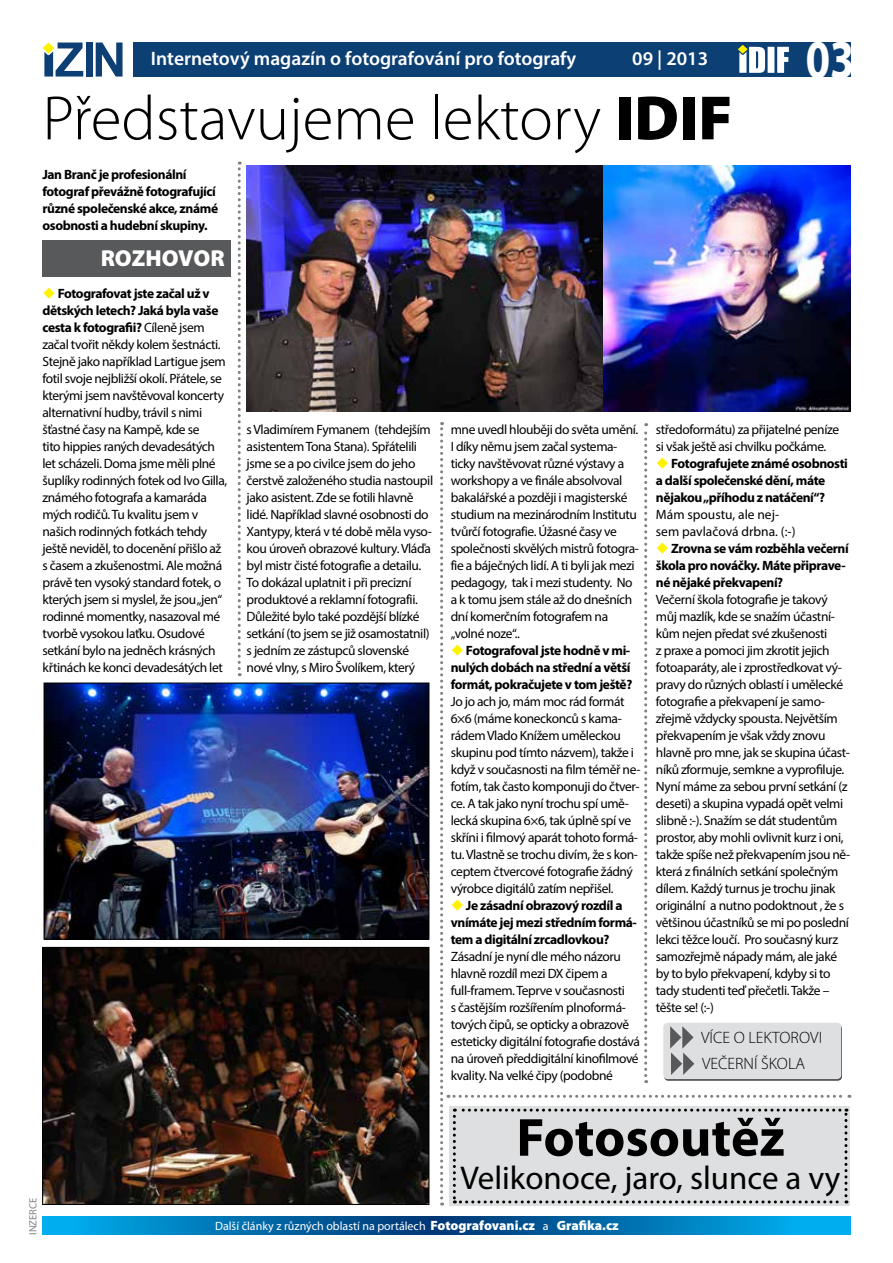
<style>
.page{position:relative;width:893px;height:1263px;background:#fff}
.page>*{position:absolute;margin:0;border:0;box-sizing:border-box;transform-origin:0 0}
.t1{font:300 63.15px "Myriad Pro";color:#000}
.t2{font:700 54.9px "Myriad Pro";color:#fff;scale:.8 1}
.t3{font:700 54px "Myriad Pro";color:#000}
.t4{font:33px "Myriad Pro";color:#000}
.t5{font:900 23.1px "Myriad Pro";color:#fff}
.t6{font:600 19.5px "Myriad Pro";color:#fff}
.t7{font:300 16.5px/26.4px "Myriad Pro";color:#000}
.t8{font:13.5px/17px "Myriad Pro";letter-spacing:-.03em;color:#000}
.t9{font:700 13.5px/17px "Myriad Pro";letter-spacing:-.03em;color:#000}
.t10{font:13.5px/17px "Myriad Pro";color:#000}
.t11{font:900 13.5px "Myriad Pro";color:#fff}
.t12{font:12px "Myriad Pro";color:#fff}
.t13{font:10.5px "Myriad Pro";color:#808285}
.s1{font-weight:900}
.s2{color:#fef200}
.s3{font-weight:700}
</style>
<div class="page">
<img style="left:247px;top:166px;width:357px;height:245px">
<svg style="left:238px;top:162px;width:3px;height:514px"></svg>
<div style="left:133px;top:43px;width:717px;height:34px;background:#0c3f74"></div>
<svg style="left:738px;top:45px;width:51px;height:28px"></svg>
<div style="left:86px;top:43px;width:7px;height:34px;background:#0c3f74"></div>
<svg style="left:96px;top:43px;width:27px;height:34px"></svg>
<svg style="left:43px;top:43px;width:40px;height:34px"></svg>
<svg style="left:43px;top:1216px;width:807px;height:18px;background:#0074b3"></svg>
<div style="left:43px;top:240px;width:188px;height:36px;background:#58595b"></div>
<img style="left:604px;top:165px;width:246px;height:246px">
<img style="left:46px;top:684px;width:381px;height:254px">
<div style="left:44px;top:682px;width:385px;height:258px;border:1px solid #000"></div>
<img style="left:44px;top:949px;width:383px;height:254px">
<div style="left:42px;top:947px;width:387px;height:258px;border:1px solid #000"></div>
<svg style="left:440px;top:422px;width:410px;height:783px"></svg>
<h3 class="t6" style="left:151px;top:46px;width:427px">Internetový magazín o fotografování pro fotografy</h3>
<h3 class="t6" style="left:632px;top:46px;width:77px">09 | 2013</h3>
<h2 class="t2" style="left:806px;top:23px;width:63px">03</h2>
<h1 class="t1" style="left:43px;top:80px;width:692px">Představujeme lektory <span class="s1">IDIF</span></h1>
<p class="t9" style="left:43px;top:165px;width:177px">Jan Branč je profesionální fotograf převážně fotografující různé společenské akce, známé osobnosti a hudební skupiny.</p>
<h3 class="t5" style="left:101px;top:243px;width:126px">ROZHOVOR</h3>
<p class="t8" style="left:43px;top:284px;width:186px"><span class="s2">◆</span> <span class="s3">Fotografovat jste začal už v dětských letech? Jaká byla vaše cesta k fotografii?</span> Cíleně jsem začal tvořit někdy kolem šestnácti.<br>Stejně jako například Lartigue jsem fotil svoje nejbližší okolí. Přátele, se kterými jsem navštěvoval koncerty alternativní hudby, trávil s nimi šťastné časy na Kampě, kde se<br>tito hippies raných devadesátých let scházeli. Doma jsme měli plné šuplíky rodinných fotek od Ivo Gilla, známého fotografa a kamaráda mých rodičů. Tu kvalitu jsem v našich rodinných fotkách tehdy ještě neviděl, to docenění přišlo až s časem a zkušenostmi. Ale možná právě ten vysoký standard fotek, o kterých jsem si myslel, že jsou „jen“ rodinné momentky, nasazoval mé tvorbě vysokou laťku. Osudové setkání bylo na jedněch krásných křtinách ke konci devadesátých let</p>
<p class="t8" style="left:247px;top:421px;width:188px">s Vladimírem Fymanem (tehdejším asistentem Tona Stana). Spřátelili jsme se a po civilce jsem do jeho čerstvě založeného studia nastoupil jako asistent. Zde se fotili hlavně lidé. Například slavné osobnosti do Xantypy, která v té době měla vyso&shy;kou úroveň obrazové kultury. Vláďa byl mistr čisté fotografie a detailu.<br>To dokázal uplatnit i při precizní produktové a reklamní fotografii.<br>Důležité bylo také pozdější blízké setkání (to jsem se již osamostatnil) s jedním ze zástupců slovenské nové vlny, s Miro Švolíkem, který</p>
<p class="t8" style="left:451px;top:421px;width:190px">mne uvedl hlouběji do světa umění.<br>I díky němu jsem začal systema&shy;ticky navštěvovat různé výstavy a workshopy a ve finále absolvoval bakalářské a později i magisterské studium na mezinárodním Institutu tvůrčí fotografie. Úžasné časy ve společnosti skvělých mistrů fotogra&shy;fie a báječných lidí. A ti byli jak mezi pedagogy, tak i mezi studenty. No a k tomu jsem stále až do dnešních dní komerčním fotografem na „volné noze“..</p>
<p class="t9" style="left:451px;top:641px;width:183px"><span class="s2">◆</span> Fotografoval jste hodně v mi&shy;nulých dobách na střední a větší formát, pokračujete v tom ještě?</p>
<p class="t8" style="left:451px;top:693px;width:191px">Jo jo ach jo, mám moc rád formát 6×6 (máme koneckonců s kama&shy;rádem Vlado Knížem uměleckou skupinu pod tímto názvem), takže i když v současnosti na film téměř ne&shy;fotím, tak často komponuji do čtver&shy;ce. A tak jako nyní trochu spí umě&shy;lecká skupina 6×6, tak úplně spí ve skříni i filmový aparát tohoto formá&shy;tu. Vlastně se trochu divím, že s kon&shy;ceptem čtvercové fotografie žádný výrobce digitálů zatím nepřišel.</p>
<p class="t9" style="left:451px;top:897px;width:188px"><span class="s2">◆</span> Je zásadní obrazový rozdíl a vnímáte jej mezi středním formá&shy;tem a digitální zrcadlovkou?</p>
<p class="t8" style="left:451px;top:948px;width:191px">Zásadní je nyní dle mého názoru hlavně rozdíl mezi DX čipem a full-framem. Teprve v současnosti<br>s častějším rozšířením plnoformá&shy;tových čipů, se opticky a obrazově esteticky digitální fotografie dostává na úroveň předdigitální kinofilmové kvality. Na velké čipy (podobné</p>
<p class="t8" style="left:656px;top:420px;width:185px">středoformátu) za přijatelné peníze si však ještě asi chvilku počkáme.</p>
<p class="t9" style="left:656px;top:454px;width:193px"><span class="s2">◆</span> Fotografujete známé osobnosti a další společenské dění, máte nějakou „příhodu z natáčení“?</p>
<p class="t10" style="left:656px;top:506px;width:141px">Mám spoustu, ale nej&shy;sem pavlačová drbna. (:-)</p>
<p class="t9" style="left:656px;top:539px;width:194px"><span class="s2">◆</span> Zrovna se vám rozběhla večerní škola pro nováčky. Máte připrave&shy;né nějaké překvapení?</p>
<p class="t8" style="left:656px;top:591px;width:196px">Večerní škola fotografie je takový můj mazlík, kde se snažím účastní&shy;kům nejen předat své zkušenosti<br>z praxe a pomoci jim zkrotit jejich fotoaparáty, ale i zprostředkovat vý&shy;pravy do různých oblastí i umělecké fotografie a překvapení je samo&shy;zřejmě vždycky spousta. Největším překvapením je však vždy znovu hlavně pro mne, jak se skupina účast&shy;níků zformuje, semkne a vyprofiluje.<br>Nyní máme za sebou první setkání (z deseti) a skupina vypadá opět velmi slibně :-). Snažím se dát studentům prostor, aby mohli ovlivnit kurz i oni, takže spíše než překvapením jsou ně&shy;která z finálních setkání společným dílem. Každý turnus je trochu jinak originální a nutno podoktnout , že s většinou účastníků se mi po poslední lekci těžce loučí. Pro současný kurz samozřejmě nápady mám, ale jaké by to bylo překvapení, kdyby si to tady studenti teď přečetli. Takže – těšte se! (:-)</p>
<p class="t7" style="left:701px;top:1024px;width:122px">VÍCE O LEKTOROVI<br>VEČERNÍ ŠKOLA</p>
<p class="t13" style="left:26px;top:1235px;width:39px;rotate:-90deg">INZERCE</p>
<h3 class="t3" style="left:516px;top:1102px;width:270px">Fotosoutěž</h3>
<h3 class="t4" style="left:461px;top:1157px;width:381px">Velikonoce, jaro, slunce a vy</h3>
<p class="t11" style="left:430px;top:1216px;width:106px">Fotografovani.cz</p>
<p class="t11" style="left:557px;top:1216px;width:64px">Grafika.cz</p>
<p class="t12" style="left:215px;top:1218px;width:212px">Další články z různých oblastí na portálech</p>
<p class="t12" style="left:543px;top:1218px;width:7px">a</p>
<p class="t12" style="left:610px;top:1218px;width:4px">.</p>
</div>
